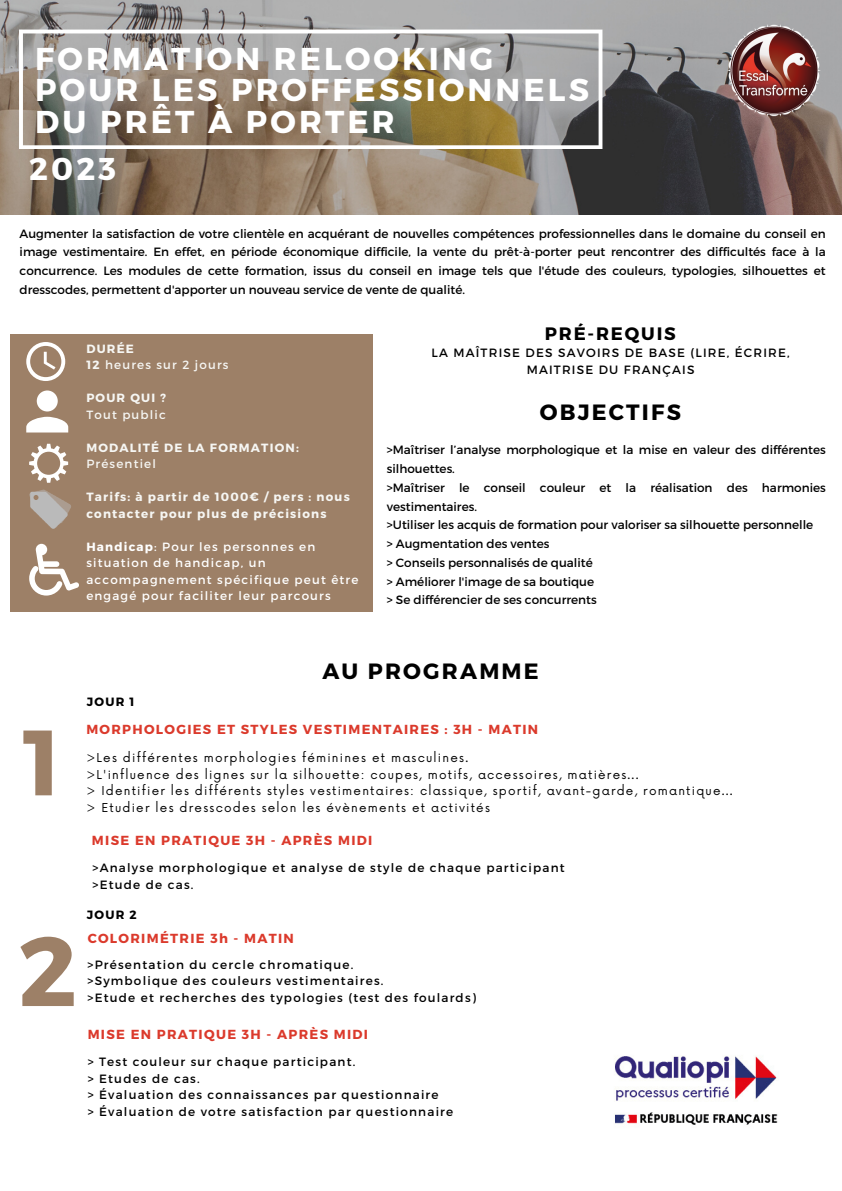
<style>
.page{position:relative;width:842px;height:1191px;background:#fff}
.page>*{position:absolute;margin:0;border:0;box-sizing:border-box;transform-origin:0 0}
.t1{font:700 97.9px "Montserrat";color:#9d8067}
.t2{font:700 92.4px "Montserrat";color:#9d8067}
.t3{font:700 31.5px/31.2px "Montserrat";letter-spacing:.1em;color:#fff}
.t4{font:700 22.1px "Montserrat";letter-spacing:.1em;color:#000}
.t5{font:700 18px "Montserrat";letter-spacing:.1em;color:#000}
.t6{font:700 13.1px "Montserrat";letter-spacing:.1em;color:#db3a2c}
.t7{font:12px/18.7px "Montserrat";letter-spacing:.1em;color:#000;text-align:justify}
.t8{font:12px/18.7px "Montserrat";color:#000}
.t9{font:12px "Now";letter-spacing:.1em;color:#000}
.t10{font:700 12px "Montserrat";letter-spacing:.1em;color:#000}
.t11{font:11.9px/16.5px "Montserrat";letter-spacing:.1em;color:#fff}
.t12{font:700 11.9px/16.5px "Montserrat";letter-spacing:.1em;color:#f6f6f3}
.t13{font:11.9px "Montserrat";letter-spacing:.1em;color:#f6f6f3}
.s1{font-weight:700}
</style>
<div class="page">
<img style="left:0;top:0;width:842px;height:214px">
<svg style="left:19px;top:30px;width:583px;height:119px;background:#9c9486"></svg>
<img style="left:727px;top:25px;width:93px;height:91px">
<div style="left:11px;top:334px;width:362px;height:278px;background:#9d8067"></div>
<svg style="left:26px;top:342px;width:39px;height:39px"></svg>
<svg style="left:26px;top:390px;width:42px;height:42px"></svg>
<svg style="left:29px;top:443px;width:39px;height:39px"></svg>
<svg style="left:29px;top:489px;width:42px;height:39px"></svg>
<svg style="left:29px;top:543px;width:50px;height:52px"></svg>
<img style="left:615px;top:1056px;width:163px;height:69px">
<p class="t3" style="left:35px;top:42px;width:555px">FORMATION RELOOKING<br>POUR LES PROFFESSIONNELS<br>DU PRÊT À PORTER</p>
<p class="t3" style="left:29px;top:151px;width:89px">2023</p>
<p class="t7" style="left:20px;top:223px;width:808px">Augmenter la satisfaction de votre clientèle en acquérant de nouvelles compétences professionnelles dans le domaine du conseil en image vestimentaire. En effet, en période économique difficile, la vente du prêt-à-porter peut rencontrer des difficultés face à la concurrence. Les modules de cette formation, issus du conseil en image tels que l'étude des couleurs, typologies, silhouettes et dresscodes, permettent d'apporter un nouveau service de vente de qualité.</p>
<p class="t12" style="left:86px;top:340px;width:49px">DURÉE</p>
<p class="t13" style="left:86px;top:357px;width:144px"><span class="s1">12</span> heures sur 2 jours</p>
<p class="t12" style="left:86px;top:389px;width:81px">POUR QUI ?</p>
<p class="t13" style="left:86px;top:407px;width:81px">Tout public</p>
<p class="t12" style="left:86px;top:438px;width:214px">MODALITÉ DE LA FORMATION:</p>
<p class="t13" style="left:86px;top:456px;width:71px">Présentiel</p>
<p class="t12" style="left:86px;top:488px;width:265px">Tarifs: à partir de 1000€ / pers : nous contacter pour plus de précisions</p>
<p class="t11" style="left:86px;top:537px;width:274px"><span class="s1">Handicap</span>: Pour les personnes en situation de handicap, un accompagnement spécifique peut être engagé pour faciliter leur parcours</p>
<p class="t5" style="left:545px;top:322px;width:132px">PRÉ-REQUIS</p>
<p class="t7" style="left:431px;top:343px;width:360px">LA MAÎTRISE DES SAVOIRS DE BASE (LIRE, ÉCRIRE,</p>
<p class="t7" style="left:527px;top:359px;width:169px">MAITRISE DU FRANÇAIS</p>
<p class="t4" style="left:540px;top:398px;width:143px">OBJECTIFS</p>
<p class="t8" style="left:387px;top:440px;width:440px">&gt;Maîtriser l’analyse morphologique et la mise en valeur des différentes silhouettes.</p>
<p class="t8" style="left:387px;top:477px;width:440px">&gt;Maîtriser le conseil couleur et la réalisation des harmonies vestimentaires.</p>
<p class="t8" style="left:387px;top:515px;width:428px">&gt;Utiliser les acquis de formation pour valoriser sa silhouette personnelle</p>
<p class="t8" style="left:387px;top:534px;width:164px">&gt; Augmentation des ventes</p>
<p class="t8" style="left:387px;top:552px;width:207px">&gt; Conseils personnalisés de qualité</p>
<p class="t8" style="left:387px;top:571px;width:209px">&gt; Améliorer l'image de sa boutique</p>
<p class="t8" style="left:387px;top:590px;width:211px">&gt; Se différencier de ses concurrents</p>
<p class="t2" style="left:23px;top:702px;width:40px">1</p>
<p class="t10" style="left:87px;top:693px;width:49px">JOUR 1</p>
<p class="t4" style="left:322px;top:656px;width:218px">AU PROGRAMME</p>
<p class="t6" style="left:86px;top:721px;width:453px">MORPHOLOGIES ET STYLES VESTIMENTAIRES : 3H - MATIN</p>
<p class="t9" style="left:86px;top:751px;width:383px">&gt;Les différentes morphologies féminines et masculines.</p>
<p class="t9" style="left:86px;top:767px;width:554px">&gt;L'influence des lignes sur la silhouette: coupes, motifs, accessoires, matières...</p>
<p class="t9" style="left:86px;top:784px;width:648px">&gt; Identifier les différents styles vestimentaires: classique, sportif, avant-garde, romantique...</p>
<p class="t9" style="left:86px;top:800px;width:405px">&gt; Etudier les dresscodes selon les évènements et activités</p>
<p class="t6" style="left:92px;top:831px;width:282px">MISE EN PRATIQUE 3H - APRÈS MIDI</p>
<p class="t7" style="left:93px;top:857px;width:474px">&gt;Analyse morphologique et analyse de style de chaque participant</p>
<p class="t7" style="left:93px;top:874px;width:102px">&gt;Etude de cas.</p>
<p class="t10" style="left:87px;top:907px;width:51px">JOUR 2</p>
<p class="t1" style="left:18px;top:907px;width:60px">2</p>
<p class="t6" style="left:88px;top:930px;width:208px">COLORIMÉTRIE 3h - MATIN</p>
<p class="t7" style="left:87px;top:954px;width:267px">&gt;Présentation du cercle chromatique.</p>
<p class="t7" style="left:87px;top:970px;width:297px">&gt;Symbolique des couleurs vestimentaires.</p>
<p class="t7" style="left:87px;top:987px;width:390px">&gt;Etude et recherches des typologies (test des foulards)</p>
<p class="t6" style="left:88px;top:1025px;width:282px">MISE EN PRATIQUE 3H - APRÈS MIDI</p>
<p class="t7" style="left:88px;top:1052px;width:269px">&gt; Test couleur sur chaque participant.</p>
<p class="t7" style="left:88px;top:1068px;width:113px">&gt; Etudes de cas.</p>
<p class="t7" style="left:88px;top:1085px;width:352px">&gt; Évaluation des connaissances par questionnaire</p>
<p class="t7" style="left:88px;top:1101px;width:367px">&gt; Évaluation de votre satisfaction par questionnaire</p>
</div>
